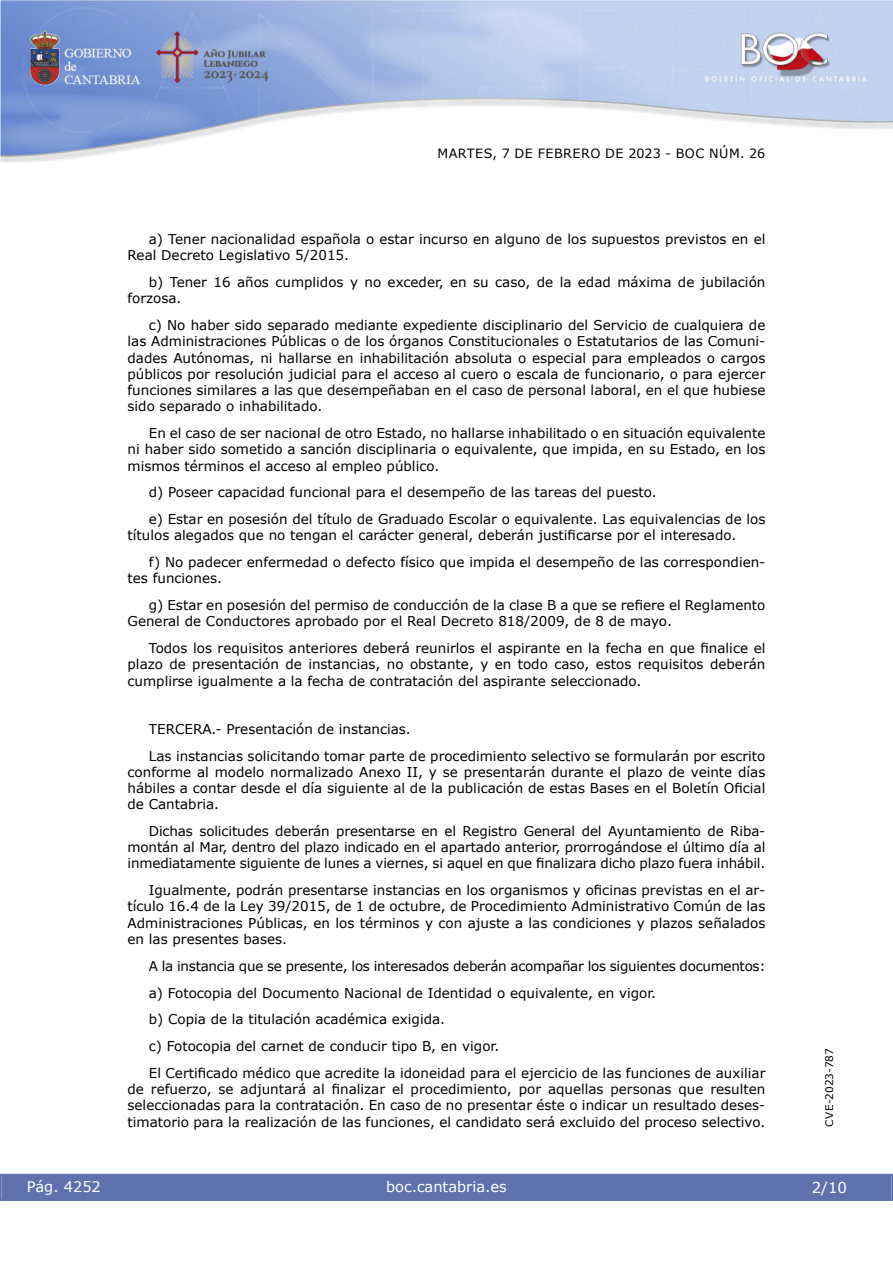
<style>
.page{position:relative;width:893px;height:1263px;background:#fff}
.page>*{position:absolute;margin:0;border:0;box-sizing:border-box;transform-origin:0 0}
.t1{font:15px "Verdana 2";color:#fff}
.t2{font:14.55px "Verdana 2";color:#fff}
.inicio_de_parrafo{font:13.5px/16.2px "Verdana 2";color:#000;text-align:justify}
.inicio_de_parrafo-2{font:13.5px/16.2px "Verdana";color:#000}
.inicio_de_parrafo-3{font:13.5px "Verdana 2";letter-spacing:-.02em;color:#000}
.t3{font:12.75px "Verdana 2";letter-spacing:.035em;color:#000}
.t4{font:10.5px "Verdana 2";color:#000}
.s1{font-family:"Verdana 2"}
.s2{font-family:"Verdana"}
</style>
<div class="page">
<img style="left:0;top:0;width:893px;height:161px">
<div style="left:1px;top:1174px;width:890px;height:27px;background:#5e73ae"></div>
<p class="t3" style="left:438px;top:144px;width:329px">MARTES, 7 DE FEBRERO DE 2023 - BOC NÚM. 26</p>
<p class="inicio_de_parrafo" style="left:128px;top:231px;width:639px;text-indent:21px">a) Tener nacionalidad española o estar incurso en alguno de los supuestos previstos en el<br>Real Decreto Legislativo 5/2015.</p>
<p class="inicio_de_parrafo" style="left:128px;top:274px;width:639px;text-indent:21px">b) Tener 16 años cumplidos y no exceder, en su caso, de la edad máxima de jubilación forzosa.</p>
<p class="inicio_de_parrafo" style="left:128px;top:317px;width:639px;text-indent:21px">c) No haber sido separado mediante expediente disciplinario del Servicio de cualquiera de las Administraciones Públicas o de los órganos Constitucionales o Estatutarios de las Comuni&shy;dades Autónomas, ni hallarse en inhabilitación absoluta o especial para empleados o cargos públicos por resolución judicial para el acceso al cuero o escala de funcionario, o para ejercer funciones similares a las que desempeñaban en el caso de personal laboral, en el que hubiese sido separado o inhabilitado.</p>
<p class="inicio_de_parrafo" style="left:128px;top:425px;width:639px;text-indent:21px">En el caso de ser nacional de otro Estado, no hallarse inhabilitado o en situación equivalente ni haber sido sometido a sanción disciplinaria o equivalente, que impida, en su Estado, en los mismos términos el acceso al empleo público.</p>
<p class="inicio_de_parrafo" style="left:149px;top:484px;width:509px">d) Poseer capacidad funcional para el desempeño de las tareas del puesto.</p>
<p class="inicio_de_parrafo-2" style="left:128px;top:511px;width:639px;text-indent:21px"><span class="s1">e) Estar en posesión del título de Graduado Escolar o equivalente. Las equivalencias de los </span>títulos alegados que no tengan el carácter general, deberán justificarse por el interesado.</p>
<p class="inicio_de_parrafo" style="left:128px;top:554px;width:639px;text-indent:21px">f) No padecer enfermedad o defecto físico que impida el desempeño de las correspondien&shy;tes funciones.</p>
<p class="inicio_de_parrafo-2" style="left:128px;top:597px;width:639px;text-indent:21px">g) Estar en posesión del permiso de conducción de la clase B a que se refiere el Reglamento<br><span class="s1">General de Conductores aprobado por el Real Decreto 818/2009, de 8 de mayo.</span></p>
<p class="inicio_de_parrafo" style="left:128px;top:640px;width:639px;text-indent:21px"><span class="s2">Todos los requisitos anteriores deberá reunirlos el aspirante en la fecha en que finalice el </span>plazo de presentación de instancias, no obstante, y en todo caso, estos requisitos deberán cumplirse igualmente a la fecha de contratación del aspirante seleccionado.</p>
<p class="inicio_de_parrafo" style="left:149px;top:721px;width:264px">TERCERA.- Presentación de instancias.</p>
<p class="inicio_de_parrafo" style="left:128px;top:747px;width:639px;text-indent:21px">Las instancias solicitando tomar parte de procedimiento selectivo se formularán por escrito conforme al modelo normalizado Anexo II, y se presentarán durante el plazo de veinte días <span class="s2">hábiles a contar desde el día siguiente al de la publicación de estas Bases en el Boletín Oficial </span>de Cantabria.</p>
<p class="inicio_de_parrafo" style="left:128px;top:823px;width:639px;text-indent:21px">Dichas solicitudes deberán presentarse en el Registro General del Ayuntamiento de Riba&shy;montán al Mar, dentro del plazo indicado en el apartado anterior, prorrogándose el último día al <span class="s2">inmediatamente siguiente de lunes a viernes, si aquel en que finalizara dicho plazo fuera inhábil.</span></p>
<p class="inicio_de_parrafo" style="left:128px;top:882px;width:639px;text-indent:21px"><span class="s2">Igualmente, podrán presentarse instancias en los organismos y oficinas previstas en el ar&shy;</span>tículo 16.4 de la Ley 39/2015, de 1 de octubre, de Procedimiento Administrativo Común de las Administraciones Públicas, en los términos y con ajuste a las condiciones y plazos señalados en las presentes bases.</p>
<p class="inicio_de_parrafo-3" style="left:149px;top:956px;width:618px">A la instancia que se presente, los interesados deberán acompañar los siguientes documentos:</p>
<p class="inicio_de_parrafo" style="left:149px;top:984px;width:509px">a) Fotocopia del Documento Nacional de Identidad o equivalente, en vigor.</p>
<p class="inicio_de_parrafo" style="left:149px;top:1011px;width:298px">b) Copia de la titulación académica exigida.</p>
<p class="inicio_de_parrafo" style="left:149px;top:1038px;width:352px">c) Fotocopia del carnet de conducir tipo B, en vigor.</p>
<p class="inicio_de_parrafo" style="left:128px;top:1065px;width:639px;text-indent:21px"><span class="s2">El Certificado médico que acredite la idoneidad para el ejercicio de las funciones de auxiliar de refuerzo, se adjuntará al finalizar el procedimiento, por aquellas personas que resulten </span>seleccionadas para la contratación. En caso de no presentar éste o indicar un resultado deses&shy;timatorio para la realización de las funciones, el candidato será excluido del proceso selectivo.</p>
<p class="t2" style="left:27px;top:1177px;width:76px">Pág. 4252</p>
<p class="t2" style="left:386px;top:1177px;width:122px">boc.cantabria.es</p>
<p class="t4" style="left:822px;top:1126px;width:80px;rotate:-90deg">CVE-2023-787</p>
<p class="t1" style="left:812px;top:1177px;width:37px">2/10</p>
</div>
